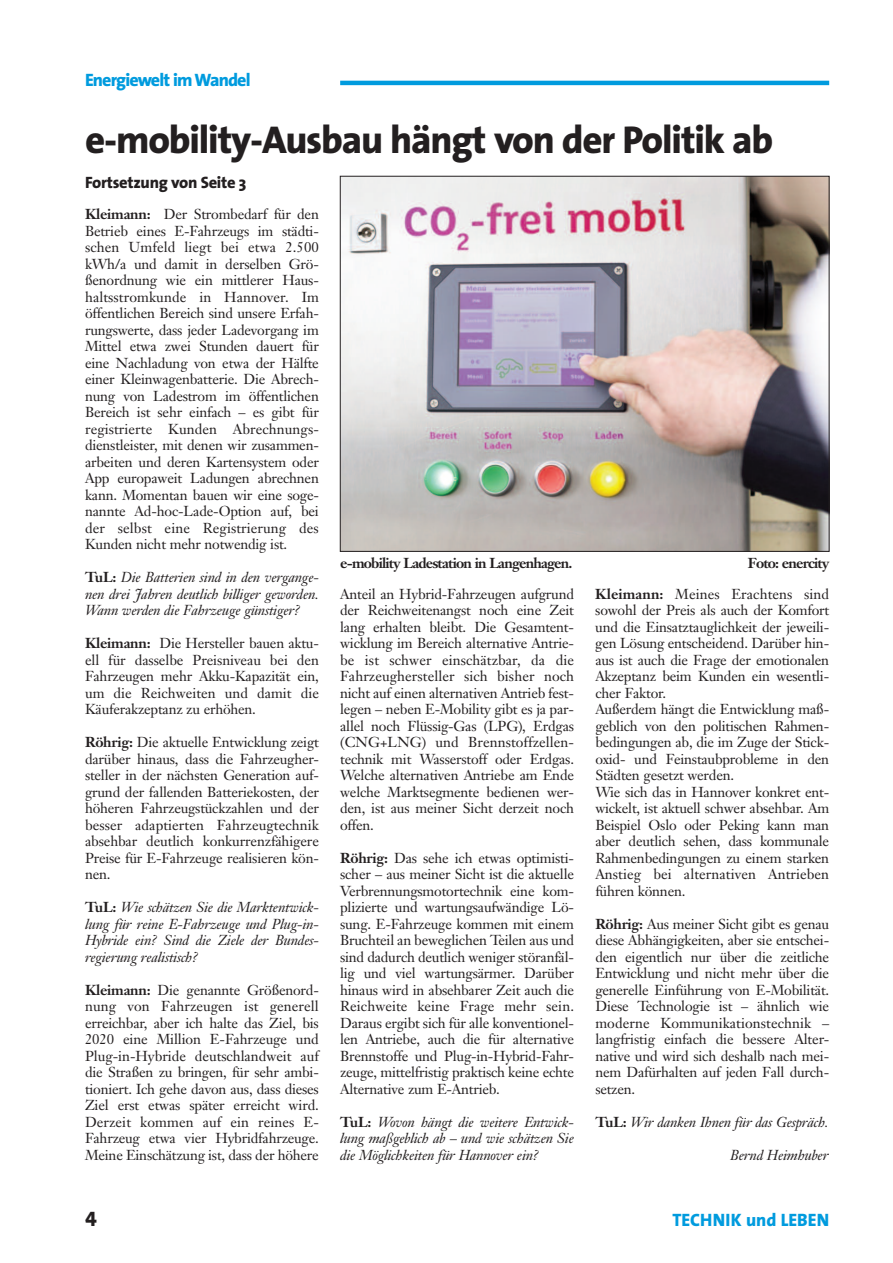
<style>
.page{position:relative;width:893px;height:1263px;background:#fff}
.page>*{position:absolute;margin:0;border:0;box-sizing:border-box;transform-origin:0 0}
.t1{font:800 39px "The Sans";letter-spacing:-.03em;color:#231f20}
.t2{font:21px "The Sans Extra Bold Caps";color:#231f20}
.t3{font:800 18px "The Sans";letter-spacing:-.05em;color:#009bde}
.t4{font:800 18px "The Sans";color:#009bde}
.t5{font:800 16.5px "The Sans";letter-spacing:-.02em;color:#231f20}
.t6{font:14.25px/16.5px "Janson Text";letter-spacing:-.015em;color:#231f20;text-align:justify}
.t7{font:italic 14.25px/16.5px "Janson Text";letter-spacing:-.015em;color:#231f20;text-align:justify}
.t8{font:700 14.25px "Janson Text";letter-spacing:-.055em;color:#231f20}
.s1{font-family:"Janson Text Bold Os F"}
.s2{font-family:"Janson Text Bold Os F";font-style:normal}
.s3{font-weight:700}
.s4{font-weight:700;font-style:normal}
</style>
<div class="page">
<hr style="left:340px;top:81px;width:489px;height:4px;background:#009bde">
<img style="left:342px;top:178px;width:485px;height:371px">
<p class="t3" style="left:85px;top:72px;width:167px">Energiewelt im Wandel</p>
<h1 class="t1" style="left:85px;top:124px;width:690px">e-mobility-Ausbau hängt von der Politik ab</h1>
<p class="t5" style="left:85px;top:175px;width:163px">Fortsetzung von Seite 3</p>
<p class="t6" style="left:85px;top:207px;width:235px"><span class="s1">Kleimann:</span> Der Strombedarf für den Betrieb eines E-Fahrzeugs im städti&shy;schen Umfeld liegt bei etwa 2.500 kWh/a und damit in derselben Grö&shy;ßenordnung wie ein mittlerer Haus&shy;haltsstromkunde in Hannover. Im öffentlichen Bereich sind unsere Erfah&shy;rungswerte, dass jeder Ladevorgang im Mittel etwa zwei Stunden dauert für eine Nachladung von etwa der Hälfte einer Kleinwagenbatterie. Die Abrech&shy;nung von Ladestrom im öffentlichen Bereich ist sehr einfach – es gibt für registrierte Kunden Abrechnungs&shy;dienstleister, mit denen wir zusammen&shy;arbeiten und deren Kartensystem oder App europaweit Ladungen abrechnen kann. Momentan bauen wir eine soge&shy;nannte Ad-hoc-Lade-Option auf, bei der selbst eine Registrierung des Kunden nicht mehr notwendig ist.</p>
<p class="t7" style="left:85px;top:570px;width:235px"><span class="s2">TuL:</span> Die Batterien sind in den vergange&shy;nen drei Jahren deutlich billiger geworden.<br>Wann werden die Fahrzeuge günstiger?</p>
<p class="t6" style="left:85px;top:636px;width:235px"><span class="s1">Kleimann:</span> Die Hersteller bauen aktu&shy;ell für dasselbe Preisniveau bei den Fahrzeugen mehr Akku-Kapazität ein, um die Reichweiten und damit die Käuferakzeptanz zu erhöhen.</p>
<p class="t6" style="left:85px;top:735px;width:235px"><span class="s3">Röhrig:</span> Die aktuelle Entwicklung zeigt darüber hinaus, dass die Fahrzeugher&shy;steller in der nächsten Generation auf&shy;grund der fallenden Batteriekosten, der höheren Fahrzeugstückzahlen und der besser adaptierten Fahrzeugtechnik absehbar deutlich konkurrenzfähigere Preise für E-Fahrzeuge realisieren kön&shy;nen.</p>
<p class="t7" style="left:85px;top:900px;width:235px"><span class="s4">TuL:</span> Wie schätzen Sie die Marktentwick&shy;lung für reine E-Fahrzeuge und Plug-in-Hybride ein? Sind die Ziele der Bundes&shy;regierung realistisch?</p>
<p class="t6" style="left:85px;top:983px;width:235px"><span class="s3">Kleimann:</span> Die genannte Größenord&shy;nung von Fahrzeugen ist generell erreichbar, aber ich halte das Ziel, bis 2020 eine Million E-Fahrzeuge und Plug-in-Hybride deutschlandweit auf die Straßen zu bringen, für sehr ambi&shy;tioniert. Ich gehe davon aus, dass dieses Ziel erst etwas später erreicht wird.<br>Derzeit kommen auf ein reines E-Fahrzeug etwa vier Hybridfahrzeuge.<br>Meine Einschätzung ist, dass der höhere</p>
<p class="t8" style="left:340px;top:557px;width:234px">e-mobility Ladestation in Langenhagen.</p>
<p class="t8" style="left:748px;top:557px;width:83px">Foto: enercity</p>
<p class="t6" style="left:340px;top:587px;width:235px">Anteil an Hybrid-Fahrzeugen aufgrund der Reichweitenangst noch eine Zeit lang erhalten bleibt. Die Gesamtent&shy;wicklung im Bereich alternative Antrie&shy;be ist schwer einschätzbar, da die Fahrzeughersteller sich bisher noch nicht auf einen alternativen Antrieb fest&shy;legen – neben E-Mobility gibt es ja par&shy;allel noch Flüssig-Gas (LPG), Erdgas (CNG+LNG) und Brennstoffzellen&shy;technik mit Wasserstoff oder Erdgas.<br>Welche alternativen Antriebe am Ende welche Marktsegmente bedienen wer&shy;den, ist aus meiner Sicht derzeit noch offen.</p>
<p class="t6" style="left:340px;top:851px;width:235px"><span class="s3">Röhrig:</span> Das sehe ich etwas optimisti&shy;scher – aus meiner Sicht ist die aktuelle Verbrennungsmotortechnik eine kom&shy;plizierte und wartungsaufwändige Lö&shy;sung. E-Fahrzeuge kommen mit einem Bruchteil an beweglichen Teilen aus und sind dadurch deutlich weniger störanfäl&shy;lig und viel wartungsärmer. Darüber hinaus wird in absehbarer Zeit auch die Reichweite keine Frage mehr sein.<br>Daraus ergibt sich für alle konventionel&shy;len Antriebe, auch die für alternative Brennstoffe und Plug-in-Hybrid-Fahr&shy;zeuge, mittelfristig praktisch keine echte Alternative zum E-Antrieb.</p>
<p class="t7" style="left:340px;top:1115px;width:235px"><span class="s4">TuL:</span> Wovon hängt die weitere Entwick&shy;lung maßgeblich ab – und wie schätzen Sie die Möglichkeiten für Hannover ein?</p>
<p class="t6" style="left:595px;top:587px;width:235px;text-align:left"><span class="s3">Kleimann:</span> Meines Erachtens sind sowohl der Preis als auch der Komfort und die Einsatztauglichkeit der jeweili&shy;gen Lösung entscheidend. Darüber hin&shy;aus ist auch die Frage der emotionalen Akzeptanz beim Kunden ein wesentli&shy;cher Faktor.<br>Außerdem hängt die Entwicklung maß&shy;geblich von den politischen Rahmen&shy;bedingungen ab, die im Zuge der Stick&shy;oxid- und Feinstaubprobleme in den Städten gesetzt werden.<br>Wie sich das in Hannover konkret ent&shy;wickelt, ist aktuell schwer absehbar. Am Beispiel Oslo oder Peking kann man aber deutlich sehen, dass kommunale Rahmenbedingungen zu einem starken Anstieg bei alternativen Antrieben führen können.</p>
<p class="t6" style="left:595px;top:917px;width:235px"><span class="s3">Röhrig:</span> Aus meiner Sicht gibt es genau diese Abhängigkeiten, aber sie entschei&shy;den eigentlich nur über die zeitliche Entwicklung und nicht mehr über die generelle Einführung von E-Mobilität.<br>Diese Technologie ist – ähnlich wie moderne Kommunikationstechnik – langfristig einfach die bessere Alter&shy;native und wird sich deshalb nach mei&shy;nem Dafürhalten auf jeden Fall durch&shy;setzen.</p>
<p class="t7" style="left:595px;top:1115px;width:235px"><span class="s4">TuL:</span> Wir danken Ihnen für das Gespräch.</p>
<p class="t7" style="left:730px;top:1148px;width:100px">Bernd Heimhuber</p>
<h2 class="t2" style="left:85px;top:1211px;width:13px">4</h2>
<p class="t4" style="left:672px;top:1212px;width:158px">TECHNIK und LEBEN</p>
</div>
